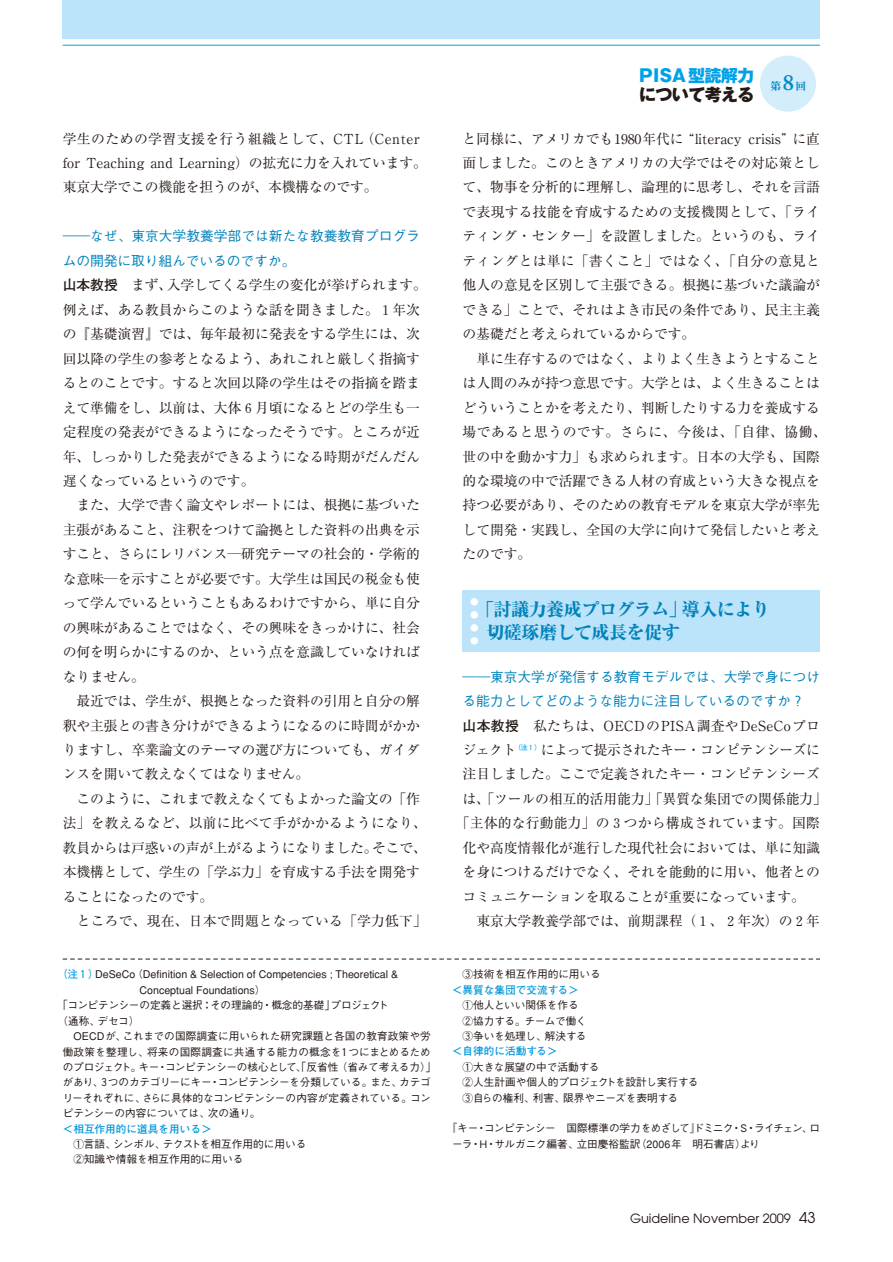
<style>
.page{position:relative;width:893px;height:1262px;background:#fff}
.page>*{position:absolute;margin:0;border:0;box-sizing:border-box;transform-origin:0 0}
.t1{font:800 18.15px/23.4px "Ryumin";letter-spacing:-.03em;color:#0082bb}
.t2{font:16.95px "Gothic MB101 hea";color:#00a1e9}
.t3{font:16.95px "Gothic MB101 hea";letter-spacing:-.04em;color:#231916}
.t4{font:13.8px/24.5px "Ryumin";letter-spacing:-.005em;color:#231916}
.t5{font:500 13.8px/24.5px "Gothic BBB";letter-spacing:-.005em;color:#0082bb}
.t6{font:13.8px "Ryumin";letter-spacing:.015em;color:#231916}
.t7{font:13.8px "Ryumin";letter-spacing:.03em;color:#231916}
.t8{font:13.8px "Ryumin";letter-spacing:-.04em;color:#231916}
.t9{font:12.75px "Avant Garde";color:#231916}
.t10{font:500 10.65px/15.5px "Gothic BBB";color:#231916}
.t11{font:500 10.65px "Gothic BBB";letter-spacing:-.025em;color:#231916}
.t12{font:700 10.65px "Futo Go B101";color:#0098db}
.t13{font:500 10.65px "Gothic BBB";letter-spacing:.02em;color:#231916}
.t14{font:800 10.65px "Ryumin";color:#008dcb}
.t15{font:500 8.55px/12.9px "Shin Go";color:#fff;text-align:justify}
.s1{font-family:"Futo Go B101";font-weight:700}
.s2{font-family:"Futo Go B101";font-weight:700;color:#00a1e9}
.s3{font-family:"Adobe Garamond";font-weight:600;font-size:23.4px}
.s4{font-size:14.85px}
</style>
<div class="page">
<div style="left:462px;top:590px;width:358px;height:61px;background:#bbe3f9"></div>
<div style="left:759px;top:56px;width:57px;height:56px;background:#d3edfb;border-radius:50%"></div>
<div style="left:63px;top:0;width:757px;height:38px;background:#bbe3f9"></div>
<hr style="left:63px;top:45px;width:757px;height:1px;background:#00a1e9">
<svg style="left:63px;top:958px;width:757px;height:1px"></svg>
<p class="t4" style="left:63px;top:128px;width:366px">学生のための学習支援を行う組織として、CTL（Center for Teaching and Learning）の拡充に力を入れています。東京大学でこの機能を担うのが、本機構なのです。</p>
<p class="t5" style="left:63px;top:226px;width:359px">――なぜ、東京大学教養学部では新たな教養教育プログラムの開発に取り組んでいるのですか。</p>
<p class="t4" style="left:63px;top:275px;width:366px"><span class="s1">山本教授</span> まず、入学してくる学生の変化が挙げられます。例えば、ある教員からこのような話を聞きました。１年次の『基礎演習』では、毎年最初に発表をする学生には、次回以降の学生の参考となるよう、あれこれと厳しく指摘するとのことです。すると次回以降の学生はその指摘を踏まえて準備をし、以前は、大体６月頃になるとどの学生も一定程度の発表ができるようになったそうです。ところが近年、しっかりした発表ができるようになる時期がだんだん遅くなっているというのです。</p>
<p class="t4" style="left:63px;top:495px;width:359px;text-align:justify;text-indent:14px">また、大学で書く論文やレポートには、根拠に基づいた主張があること、注釈をつけて論拠とした資料の出典を示すこと、さらにレリバンス―研究テーマの社会的・学術的な意味―を示すことが必要です。大学生は国民の税金も使って学んでいるということもあるわけですから、単に自分の興味があることではなく、その興味をきっかけに、社会の何を明らかにするのか、という点を意識していなければなりません。</p>
<p class="t4" style="left:63px;top:690px;width:359px;text-align:justify;text-indent:14px">最近では、学生が、根拠となった資料の引用と自分の解釈や主張との書き分けができるようになるのに時間がかかりますし、卒業論文のテーマの選び方についても、ガイダンスを開いて教えなくてはなりません。</p>
<p class="t4" style="left:63px;top:788px;width:366px;text-indent:14px">このように、これまで教えなくてもよかった論文の「作法」を教えるなど、以前に比べて手がかかるようになり、教員からは戸惑いの声が上がるようになりました。そこで、本機構として、学生の「学ぶ力」を育成する手法を開発することになったのです。</p>
<p class="t6" style="left:77px;top:916px;width:352px">ところで、現在、日本で問題となっている「学力低下」</p>
<p class="t10" style="left:57px;top:968px;width:342px"><span class="s2">（注１）</span>DeSeCo（Definition &amp; Selection of Competencies ; Theoretical &amp;</p>
<p class="t10" style="left:139px;top:983px;width:127px">Conceptual Foundations）</p>
<p class="t10" style="left:57px;top:999px;width:332px">「コンピテンシーの定義と選択：その理論的・概念的基礎」プロジェクト</p>
<p class="t10" style="left:57px;top:1014px;width:84px">（通称、デセコ）</p>
<p class="t10" style="left:73px;top:1029px;width:359px">OECDが、これまでの国際調査に用いられた研究課題と各国の教育政策や労</p>
<p class="t13" style="left:63px;top:1047px;width:369px">働政策を整理し、将来の国際調査に共通する能力の概念を１つにまとめるため</p>
<p class="t11" style="left:63px;top:1063px;width:375px">のプロジェクト。キー・コンピテンシーの核心として、「反省性（省みて考える力）」</p>
<p class="t11" style="left:63px;top:1078px;width:369px">があり、３つのカテゴリーにキー・コンピテンシーを分類している。また、カテゴ</p>
<p class="t10" style="left:63px;top:1091px;width:369px">リーそれぞれに、さらに具体的なコンピテンシーの内容が定義されている。コン</p>
<p class="t10" style="left:63px;top:1106px;width:199px">ピテンシーの内容については、次の通り。</p>
<p class="t12" style="left:63px;top:1124px;width:150px">＜相互作用的に道具を用いる＞</p>
<p class="t10" style="left:73px;top:1137px;width:234px">①言語、シンボル、テクストを相互作用的に用いる<br>②知識や情報を相互作用的に用いる</p>
<p class="t2" style="left:639px;top:69px;width:116px">PISA型読解力</p>
<p class="t3" style="left:639px;top:88px;width:117px">について考える</p>
<p class="t14" style="left:770px;top:82px;width:37px">第<span class="s3">8</span>回</p>
<p class="t4" style="left:462px;top:128px;width:359px;text-align:justify">と同様に、アメリカでも1980年代に“literacy crisis”に直面しました。このときアメリカの大学ではその対応策として、物事を分析的に理解し、論理的に思考し、それを言語で表現する技能を育成するための支援機関として、「ライティング・センター」を設置しました。というのも、ライティングとは単に「書くこと」ではなく、「自分の意見と他人の意見を区別して主張できる。根拠に基づいた議論ができる」ことで、それはよき市民の条件であり、民主主義の基礎だと考えられているからです。</p>
<p class="t4" style="left:462px;top:348px;width:366px;text-indent:14px">単に生存するのではなく、よりよく生きようとすることは人間のみが持つ意思です。大学とは、よく生きることはどういうことかを考えたり、判断したりする力を養成する場であると思うのです。さらに、今後は、「自律、協働、世の中を動かす力」も求められます。日本の大学も、国際的な環境の中で活躍できる人材の育成という大きな視点を持つ必要があり、そのための教育モデルを東京大学が率先して開発・実践し、全国の大学に向けて発信したいと考えたのです。</p>
<h1 class="t1" style="left:486px;top:600px;width:285px;text-indent:-10px">「討議力養成プログラム」導入により切磋琢磨して成長を促す</h1>
<p class="t5" style="left:462px;top:666px;width:359px">――東京大学が発信する教育モデルでは、大学で身につける能力としてどのような能力に注目しているのですか？</p>
<p class="t7" style="left:462px;top:720px;width:359px"><span class="s1">山本教授</span> 私たちは、OECDのPISA調査やDeSeCoプロ</p>
<p class="t8" style="left:462px;top:745px;width:359px">ジェクト<sup>（注１）</sup>によって提示されたキー・コンピテンシーズに</p>
<p class="t4" style="left:462px;top:764px;width:359px">注目しました。ここで定義されたキー・コンピテンシーズ</p>
<p class="t4" style="left:462px;top:788px;width:366px">は、「ツールの相互的活用能力」「異質な集団での関係能力」</p>
<p class="t6" style="left:455px;top:818px;width:366px">「主体的な行動能力」の３つから構成されています。国際</p>
<p class="t4" style="left:462px;top:837px;width:359px">化や高度情報化が進行した現代社会においては、単に知識</p>
<p class="t4" style="left:462px;top:861px;width:359px">を身につけるだけでなく、それを能動的に用い、他者との</p>
<p class="t4" style="left:462px;top:886px;width:344px">コミュニケーションを取ることが重要になっています。</p>
<p class="t4" style="left:476px;top:910px;width:345px">東京大学教養学部では、前期課程（１、２年次）の２年</p>
<p class="t15" style="left:470px;top:596px;width:10px">● ● ● ●</p>
<p class="t10" style="left:462px;top:968px;width:140px">③技術を相互作用的に用いる</p>
<p class="t12" style="left:452px;top:985px;width:128px">＜異質な集団で交流する＞</p>
<p class="t10" style="left:462px;top:998px;width:125px">①他人といい関係を作る<br>②協力する。チームで働く<br>③争いを処理し、解決する</p>
<p class="t12" style="left:452px;top:1047px;width:107px">＜自律的に活動する＞</p>
<p class="t10" style="left:462px;top:1060px;width:237px">①大きな展望の中で活動する<br>②人生計画や個人的プロジェクトを設計し実行する<br>③自らの権利、利害、限界やニーズを表明する</p>
<p class="t10" style="left:452px;top:1122px;width:369px;text-indent:-5px">『キー・コンピテンシー　国際標準の学力をめざして』ドミニク・Ｓ・ライチェン、ローラ・Ｈ・サルガニク編著、立田慶裕監訳（2006年　明石書店）より</p>
<p class="t9" style="left:630px;top:1213px;width:187px">Guideline November 2009 <span class="s4">43</span></p>
</div>
